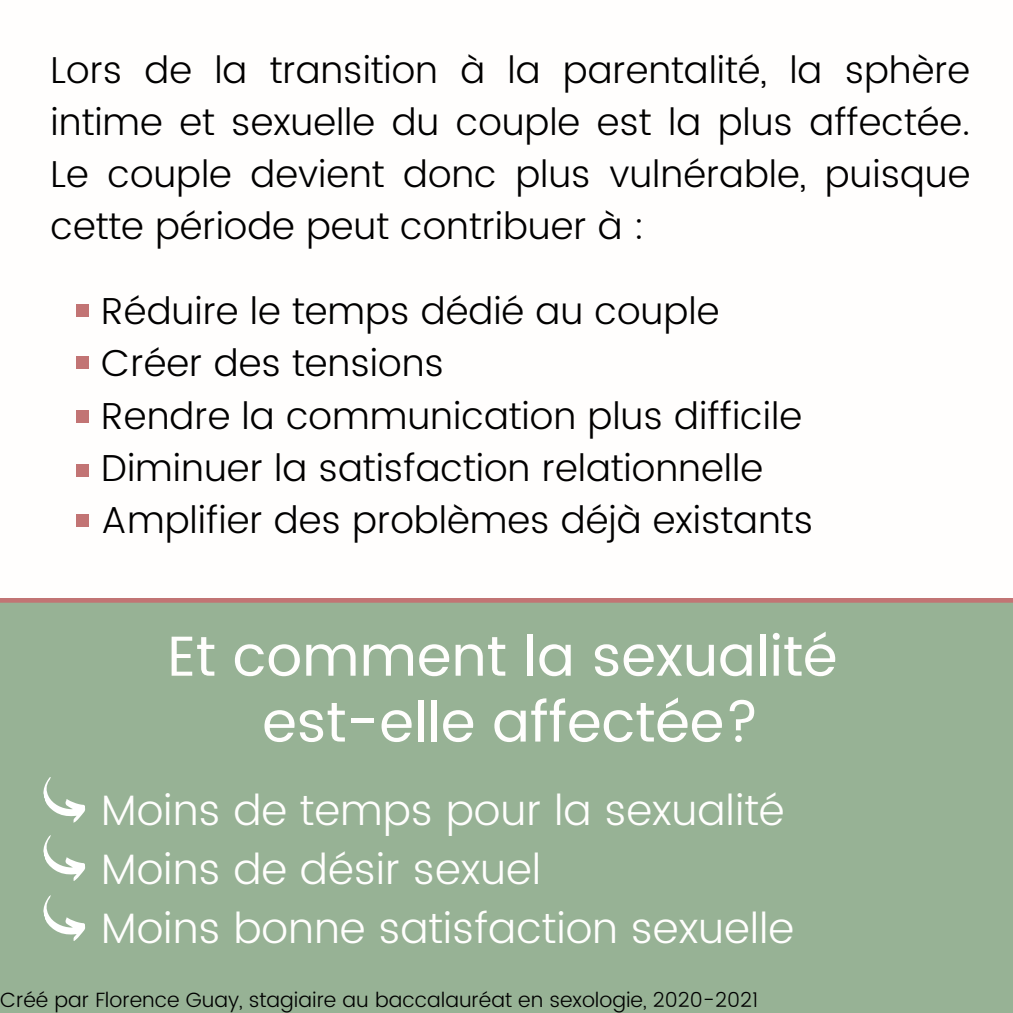
<style>
.page{position:relative;width:1013px;height:1013px;background:#fff}
.page>*{position:absolute;margin:0;border:0;box-sizing:border-box;transform-origin:0 0}
.t1{font:56.31px "Poppins";color:#fffefd}
.t2{font:300 42.5px "Poppins";color:#fffefd}
.t3{font:300 37.56px "Poppins";color:#000}
.t4{font:300 37.44px/52px "Poppins";color:#000;text-align:justify}
.t5{font:300 20.62px "Poppins";color:#000}
</style>
<div class="page">
<div style="left:0;top:598px;width:1012px;height:414px;background:#97b295"></div>
<div style="left:76px;top:304px;width:12px;height:12px;background:#c27474"></div>
<div style="left:76px;top:357px;width:12px;height:12px;background:#c27474"></div>
<div style="left:76px;top:410px;width:12px;height:12px;background:#c27474"></div>
<div style="left:76px;top:464px;width:12px;height:13px;background:#c27474"></div>
<div style="left:76px;top:514px;width:12px;height:12px;background:#c27474"></div>
<svg style="left:43px;top:777px;width:43px;height:164px"></svg>
<hr style="left:0;top:598px;width:1012px;height:4px;background:#c27474">
<p class="t4" style="left:51px;top:44px;width:921px">Lors de la transition à la parentalité, la sphère intime et sexuelle du couple est la plus affectée.<br>Le couple devient donc plus vulnérable, puisque cette période peut contribuer à :</p>
<p class="t3" style="left:101px;top:289px;width:619px">Réduire le temps dédié au couple</p>
<p class="t3" style="left:101px;top:341px;width:344px">Créer des tensions</p>
<p class="t3" style="left:101px;top:393px;width:702px">Rendre la communication plus difficile</p>
<p class="t3" style="left:101px;top:446px;width:663px">Diminuer la satisfaction relationnelle</p>
<p class="t3" style="left:101px;top:498px;width:713px">Amplifier des problèmes déjà existants</p>
<p class="t1" style="left:167px;top:623px;width:671px">Et comment la sexualité</p>
<p class="t1" style="left:262px;top:689px;width:498px">est-elle affectée?</p>
<p class="t2" style="left:101px;top:785px;width:684px">Moins de temps pour la sexualité</p>
<p class="t2" style="left:101px;top:844px;width:441px">Moins de désir sexuel</p>
<p class="t2" style="left:101px;top:903px;width:694px">Moins bonne satisfaction sexuelle</p>
<p class="t5" style="left:0;top:987px;width:759px">Créé par Florence Guay, stagiaire au baccalauréat en sexologie, 2020-2021</p>
</div>
